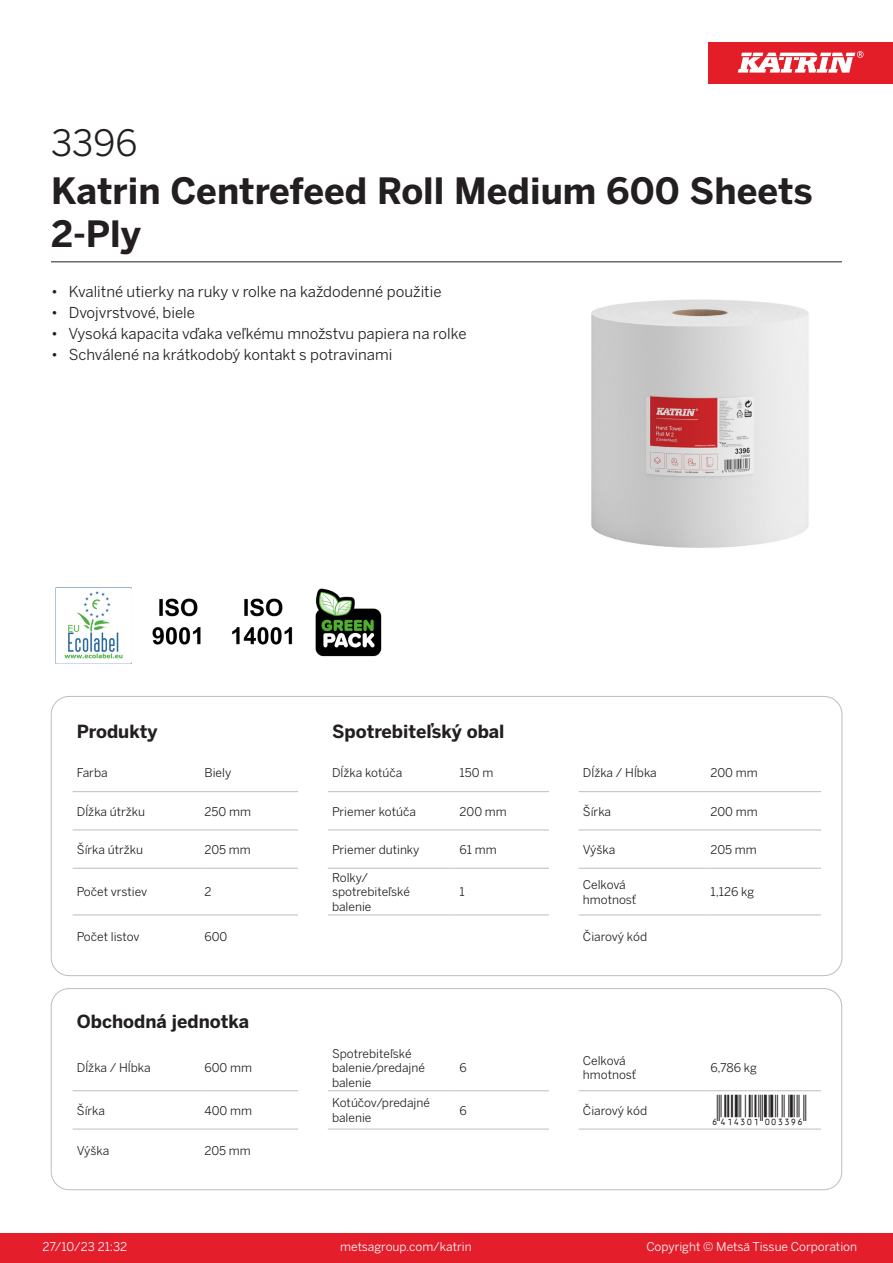
<style>
.page{position:relative;width:893px;height:1263px;background:#fff}
.page>*{position:absolute;margin:0;border:0;box-sizing:border-box;transform-origin:0 0}
.Product_Name{font:700 36px/43.2px "Benton Sans";color:#231f20}
.External_material_co{font:36px "Benton Sans";color:#231f20}
.T_EAN{font:30px "Viisas EAN Matala";color:#231f20}
.T_TableHeader{font:700 18px "Benton Sans";color:#231f20}
.MarketingBullets{font:15px "Benton Sans";color:#231f20}
.T_TableBody{font:12px/14.4px "Benton Sans";color:#231f20}
.t1{font:12px "Benton Sans";color:#fff}
</style>
<div class="page">
<div style="left:0;top:1233px;width:893px;height:30px;background:#e41e2b"></div>
<div style="left:708px;top:43px;width:185px;height:41px;background:#e31e28"></div>
<svg style="left:738px;top:51px;width:126px;height:22px"></svg>
<hr style="left:73px;top:791px;width:127px;height:1px;background:#bcbdc0">
<hr style="left:200px;top:791px;width:98px;height:1px;background:#bcbdc0">
<hr style="left:328px;top:791px;width:127px;height:1px;background:#bcbdc0">
<hr style="left:455px;top:791px;width:94px;height:1px;background:#bcbdc0">
<hr style="left:579px;top:791px;width:127px;height:1px;background:#bcbdc0">
<hr style="left:706px;top:791px;width:115px;height:1px;background:#bcbdc0">
<hr style="left:73px;top:830px;width:127px;height:1px;background:#bcbdc0">
<hr style="left:200px;top:830px;width:98px;height:1px;background:#bcbdc0">
<hr style="left:328px;top:830px;width:127px;height:1px;background:#bcbdc0">
<hr style="left:455px;top:830px;width:94px;height:1px;background:#bcbdc0">
<hr style="left:579px;top:830px;width:127px;height:1px;background:#bcbdc0">
<hr style="left:706px;top:830px;width:115px;height:1px;background:#bcbdc0">
<hr style="left:73px;top:868px;width:127px;height:1px;background:#bcbdc0">
<hr style="left:200px;top:868px;width:98px;height:1px;background:#bcbdc0">
<hr style="left:328px;top:868px;width:127px;height:1px;background:#bcbdc0">
<hr style="left:455px;top:868px;width:94px;height:1px;background:#bcbdc0">
<hr style="left:579px;top:868px;width:127px;height:1px;background:#bcbdc0">
<hr style="left:706px;top:868px;width:115px;height:1px;background:#bcbdc0">
<hr style="left:73px;top:915px;width:127px;height:1px;background:#bcbdc0">
<hr style="left:200px;top:915px;width:98px;height:1px;background:#bcbdc0">
<hr style="left:328px;top:915px;width:127px;height:1px;background:#bcbdc0">
<hr style="left:455px;top:915px;width:94px;height:1px;background:#bcbdc0">
<hr style="left:579px;top:915px;width:127px;height:1px;background:#bcbdc0">
<hr style="left:706px;top:915px;width:115px;height:1px;background:#bcbdc0">
<hr style="left:73px;top:1090px;width:127px;height:1px;background:#bcbdc0">
<hr style="left:200px;top:1090px;width:98px;height:1px;background:#bcbdc0">
<hr style="left:328px;top:1090px;width:127px;height:1px;background:#bcbdc0">
<hr style="left:455px;top:1090px;width:94px;height:1px;background:#bcbdc0">
<hr style="left:579px;top:1090px;width:127px;height:1px;background:#bcbdc0">
<hr style="left:706px;top:1090px;width:115px;height:1px;background:#bcbdc0">
<hr style="left:73px;top:1129px;width:127px;height:1px;background:#bcbdc0">
<hr style="left:200px;top:1129px;width:98px;height:1px;background:#bcbdc0">
<hr style="left:328px;top:1129px;width:127px;height:1px;background:#bcbdc0">
<hr style="left:455px;top:1129px;width:94px;height:1px;background:#bcbdc0">
<hr style="left:579px;top:1129px;width:127px;height:1px;background:#bcbdc0">
<hr style="left:706px;top:1129px;width:115px;height:1px;background:#bcbdc0">
<div style="left:51px;top:988px;width:791px;height:202px;border:1px solid #bcbdc0;border-radius:18px"></div>
<img style="left:591px;top:299px;width:218px;height:249px">
<img style="left:55px;top:587px;width:77px;height:77px">
<img style="left:152px;top:598px;width:49px;height:47px">
<img style="left:232px;top:598px;width:61px;height:47px">
<img style="left:315px;top:588px;width:67px;height:69px">
<hr style="left:51px;top:261px;width:791px;height:1px;background:#231f20">
<p class="External_material_co" style="left:51px;top:121px;width:88px">3396</p>
<p class="Product_Name" style="left:51px;top:170px;width:763px">Katrin Centrefeed Roll Medium 600 Sheets<br>2-Ply</p>
<p class="MarketingBullets" style="left:51px;top:282px;width:392px">• Kvalitné utierky na ruky v rolke na každodenné použitie</p>
<p class="MarketingBullets" style="left:51px;top:303px;width:145px">• Dvojvrstvové, biele</p>
<p class="MarketingBullets" style="left:51px;top:324px;width:417px">• Vysoká kapacita vďaka veľkému množstvu papiera na rolke</p>
<p class="MarketingBullets" style="left:51px;top:345px;width:343px">• Schválené na krátkodobý kontakt s potravinami</p>
<p class="T_TableHeader" style="left:77px;top:720px;width:82px">Produkty</p>
<p class="T_TableHeader" style="left:332px;top:720px;width:174px">Spotrebiteľský obal</p>
<p class="T_TableBody" style="left:77px;top:766px;width:32px">Farba</p>
<p class="T_TableBody" style="left:204px;top:766px;width:28px">Biely</p>
<p class="T_TableBody" style="left:332px;top:766px;width:72px">Dĺžka kotúča</p>
<p class="T_TableBody" style="left:460px;top:766px;width:35px">150 m</p>
<p class="T_TableBody" style="left:583px;top:766px;width:75px">Dĺžka / Hĺbka</p>
<p class="T_TableBody" style="left:710px;top:766px;width:49px">200 mm</p>
<p class="T_TableBody" style="left:77px;top:804px;width:70px">Dĺžka útržku</p>
<p class="T_TableBody" style="left:204px;top:804px;width:48px">250 mm</p>
<p class="T_TableBody" style="left:332px;top:804px;width:85px">Priemer kotúča</p>
<p class="T_TableBody" style="left:460px;top:804px;width:49px">200 mm</p>
<p class="T_TableBody" style="left:583px;top:804px;width:30px">Šírka</p>
<p class="T_TableBody" style="left:710px;top:804px;width:49px">200 mm</p>
<p class="T_TableBody" style="left:77px;top:842px;width:68px">Šírka útržku</p>
<p class="T_TableBody" style="left:204px;top:842px;width:48px">205 mm</p>
<p class="T_TableBody" style="left:332px;top:842px;width:89px">Priemer dutinky</p>
<p class="T_TableBody" style="left:460px;top:842px;width:39px">61 mm</p>
<p class="T_TableBody" style="left:583px;top:842px;width:34px">Výška</p>
<p class="T_TableBody" style="left:710px;top:842px;width:48px">205 mm</p>
<p class="T_TableBody" style="left:77px;top:885px;width:72px">Počet vrstiev</p>
<p class="T_TableBody" style="left:204px;top:885px;width:9px">2</p>
<p class="T_TableBody" style="left:332px;top:870px;width:38px">Rolky/</p>
<p class="T_TableBody" style="left:332px;top:885px;width:79px">spotrebiteľské balenie</p>
<p class="T_TableBody" style="left:460px;top:885px;width:7px">1</p>
<p class="T_TableBody" style="left:583px;top:877px;width:44px">Celková</p>
<p class="T_TableBody" style="left:583px;top:892px;width:55px">hmotnosť</p>
<p class="T_TableBody" style="left:710px;top:885px;width:45px">1,126 kg</p>
<p class="T_TableBody" style="left:77px;top:929px;width:64px">Počet listov</p>
<p class="T_TableBody" style="left:204px;top:929px;width:25px">600</p>
<p class="T_TableBody" style="left:583px;top:929px;width:66px">Čiarový kód</p>
<p class="T_TableHeader" style="left:77px;top:1010px;width:174px">Obchodná jednotka</p>
<p class="T_TableBody" style="left:77px;top:1060px;width:75px">Dĺžka / Hĺbka</p>
<p class="T_TableBody" style="left:204px;top:1060px;width:49px">600 mm</p>
<p class="T_TableBody" style="left:332px;top:1046px;width:94px">Spotrebiteľské balenie/predajné balenie</p>
<p class="T_TableBody" style="left:460px;top:1060px;width:9px">6</p>
<p class="T_TableBody" style="left:583px;top:1053px;width:44px">Celková</p>
<p class="T_TableBody" style="left:583px;top:1068px;width:55px">hmotnosť</p>
<p class="T_TableBody" style="left:710px;top:1060px;width:48px">6,786 kg</p>
<p class="T_TableBody" style="left:77px;top:1103px;width:30px">Šírka</p>
<p class="T_TableBody" style="left:204px;top:1103px;width:49px">400 mm</p>
<p class="T_TableBody" style="left:332px;top:1096px;width:99px">Kotúčov/predajné balenie</p>
<p class="T_TableBody" style="left:460px;top:1103px;width:9px">6</p>
<p class="T_TableBody" style="left:583px;top:1103px;width:66px">Čiarový kód</p>
<p class="T_EAN" style="left:710px;top:1094px;width:97px">*6414301003396*</p>
<p class="T_TableBody" style="left:77px;top:1143px;width:34px">Výška</p>
<p class="T_TableBody" style="left:204px;top:1143px;width:48px">205 mm</p>
<p class="t1" style="left:43px;top:1239px;width:86px">27/10/23 21:32</p>
<p class="t1" style="left:340px;top:1239px;width:133px">metsagroup.com/katrin</p>
<p class="t1" style="left:646px;top:1239px;width:212px">Copyright © Metsä Tissue Corporation</p>
</div>
